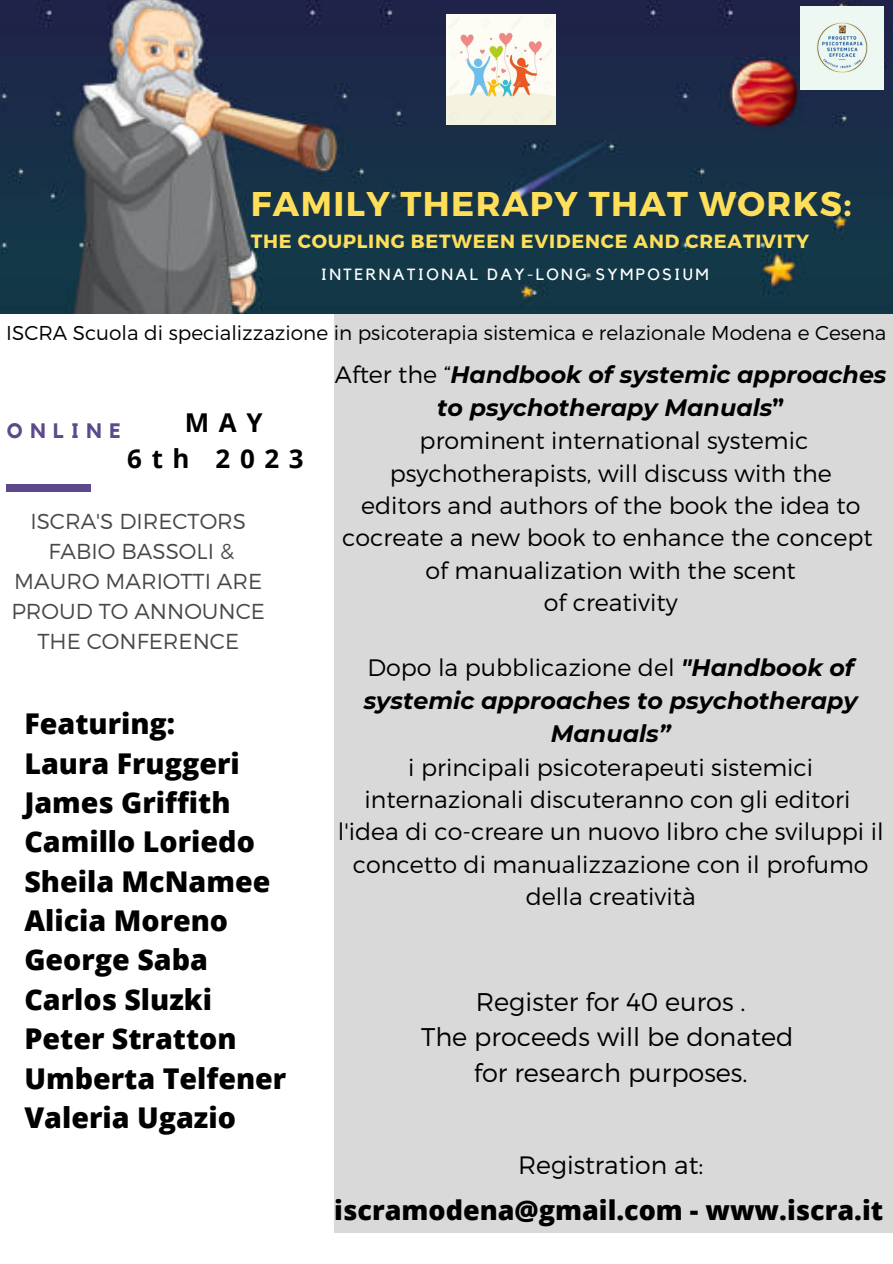
<style>
.page{position:relative;width:893px;height:1264px;background:#fff}
.page>*{position:absolute;margin:0;border:0;box-sizing:border-box;transform-origin:0 0}
.t1{font:700 34.35px "Montserrat";letter-spacing:.04em;color:#ffde59}
.t2{font:800 28.65px/39.3px "Open Sans";color:#000}
.t3{font:800 27px "Open Sans";color:#000}
.t4{font:700 25.95px/35.7px "Open Sans";letter-spacing:.37em;color:#000}
.t5{font:300 25.5px/35.5px "Montserrat";color:#000;text-align:center}
.t6{font:300 25.05px "Montserrat";color:#000}
.t7{font:300 23.7px/32.5px "Montserrat";color:#000;text-align:center}
.t8{font:italic 700 23.7px/33.5px "Montserrat";color:#000;text-align:center}
.t9{font:300 21.6px/30.2px "Montserrat";color:#484848;text-align:center}
.t10{font:700 20.85px "Kollektif";letter-spacing:.37em;color:#5c4a8a}
.t11{font:300 20.1px "Montserrat";color:#000}
.t12{font:700 19.05px "Montserrat";letter-spacing:.04em;color:#ffde59}
.t13{font:16.2px "Kollektif";letter-spacing:.145em;color:#fff}
.s1{font-weight:700;font-style:italic}
.s2{font-weight:700}
.s3{font-weight:300;font-style:normal}
</style>
<div class="page">
<div style="left:334px;top:313px;width:558px;height:919px;background:#d9d9d9"></div>
<img style="left:0;top:0;width:892px;height:313px">
<div style="left:7px;top:485px;width:84px;height:7px;background:#5c4a8a"></div>
<img style="left:446px;top:15px;width:109px;height:109px">
<img style="left:800px;top:6px;width:83px;height:84px">
<h1 class="t1" style="left:251px;top:181px;width:602px">FAMILY THERAPY THAT WORKS:</h1>
<p class="t12" style="left:251px;top:229px;width:560px">THE COUPLING BETWEEN EVIDENCE AND CREATIVITY</p>
<p class="t13" style="left:321px;top:267px;width:389px">INTERNATIONAL DAY-LONG SYMPOSIUM</p>
<p class="t11" style="left:6px;top:320px;width:881px">ISCRA Scuola di specializzazione in psicoterapia sistemica e relazionale Modena e Cesena</p>
<p class="t7" style="left:335px;top:357px;width:553px">After the “<span class="s1">Handbook of systemic approaches to psychotherapy Manuals</span><span class="s2">”<br></span>prominent international systemic psychotherapists, will discuss with the<br>editors and authors of the book the idea to cocreate a new book to enhance the concept of manualization with the scent<br>of creativity</p>
<p class="t4" style="left:127px;top:404px;width:178px;text-indent:57px">MAY<br>6th 2023</p>
<p class="t10" style="left:7px;top:421px;width:115px">ONLINE</p>
<p class="t9" style="left:12px;top:505px;width:255px">ISCRA'S DIRECTORS<br>FABIO BASSOLI &amp;<br>MAURO MARIOTTI ARE<br>PROUD TO ANNOUNCE<br>THE CONFERENCE</p>
<p class="t2" style="left:24px;top:703px;width:263px">Featuring:<br>Laura Fruggeri<br>James Griffith<br>Camillo Loriedo<br>Sheila McNamee<br>Alicia Moreno<br>George Saba<br>Carlos Sluzki<br>Peter Stratton<br>Umberta Telfener<br>Valeria Ugazio</p>
<p class="t8" style="left:363px;top:650px;width:495px"><span class="s3">Dopo la pubblicazione del</span> "Handbook of systemic approaches to psychotherapy<br>Manuals”</p>
<p class="t7" style="left:338px;top:750px;width:547px">i principali psicoterapeuti sistemici internazionali discuteranno con gli editori l'idea di co-creare un nuovo libro che sviluppi il concetto di manualizzazione con il profumo della creatività</p>
<p class="t5" style="left:421px;top:982px;width:374px">Register for 40 euros .<br>The proceeds will be donated for research purposes.</p>
<p class="t6" style="left:518px;top:1149px;width:187px">Registration at:</p>
<p class="t3" style="left:334px;top:1191px;width:550px">iscramodena@gmail.com - www.iscra.it</p>
</div>
